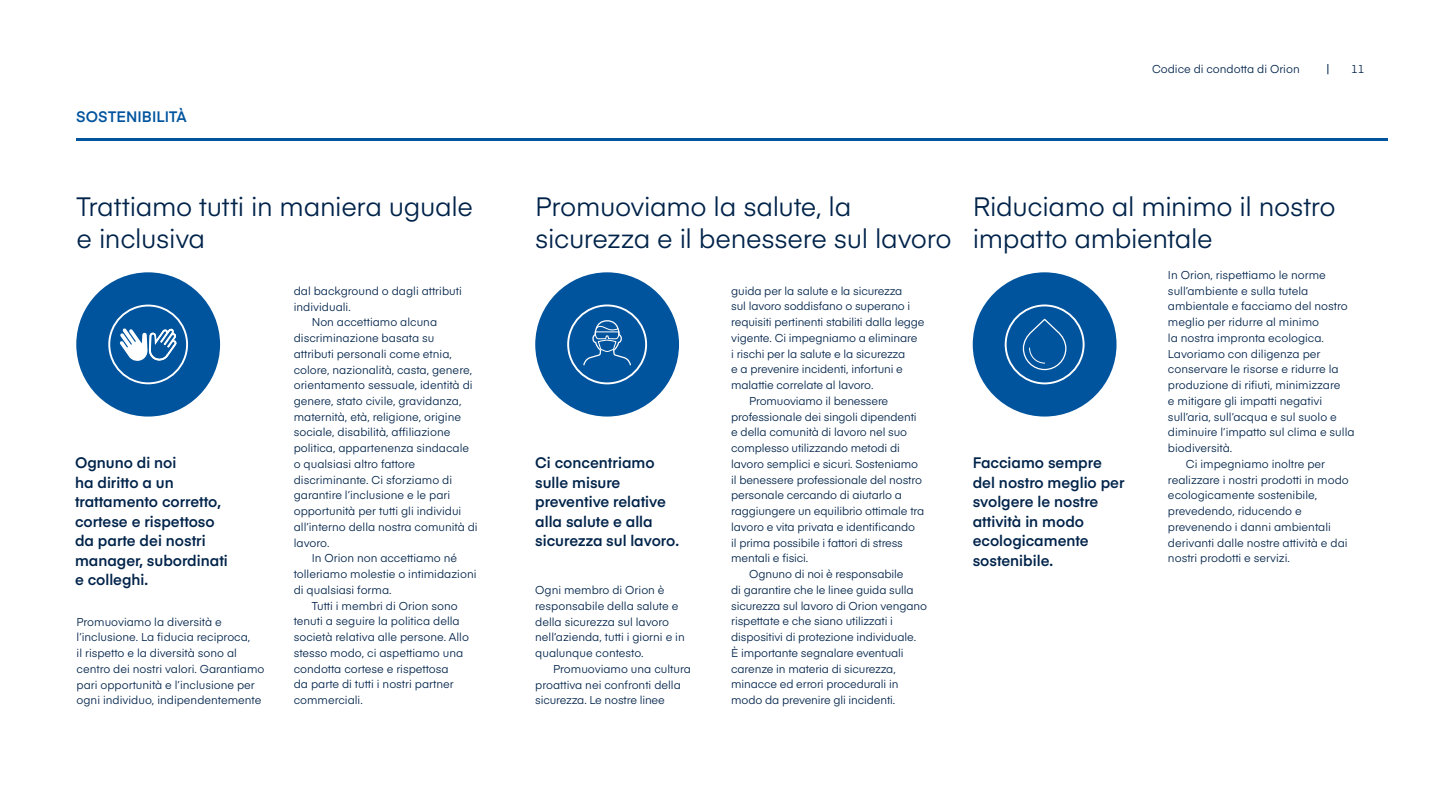
<style>
.page{position:relative;width:1440px;height:810px;background:#fff}
.page>*{position:absolute;margin:0;border:0;box-sizing:border-box;transform-origin:0 0}
.t1{font:26.25px/32.2px "Eina 03";letter-spacing:-.015em;color:#00234a}
.t2{font:600 15px/19.5px "Eina 03";color:#00234a}
.t3{font:600 15px "Eina 03";letter-spacing:.005em;color:#00549e}
.t4{font:11.25px/15.8px "Eina 03";color:#00234a}
</style>
<div class="page">
<div style="left:76px;top:272px;width:144px;height:145px;background:#00549e;border-radius:50%"></div>
<div style="left:108px;top:305px;width:80px;height:79px;border:2px solid #fff;border-radius:50%"></div>
<svg style="left:120px;top:328px;width:58px;height:56px"></svg>
<div style="left:535px;top:272px;width:144px;height:145px;background:#00549e;border-radius:50%"></div>
<div style="left:567px;top:305px;width:80px;height:79px;border:2px solid #fff;border-radius:50%"></div>
<svg style="left:583px;top:320px;width:48px;height:46px"></svg>
<div style="left:973px;top:272px;width:144px;height:145px;background:#00549e;border-radius:50%"></div>
<div style="left:1005px;top:305px;width:80px;height:79px;border:2px solid #fff;border-radius:50%"></div>
<svg style="left:1022px;top:318px;width:45px;height:53px"></svg>
<hr style="left:76px;top:138px;width:1312px;height:3px;background:#00549e">
<h2 class="t3" style="left:76px;top:105px;width:112px">SOSTENIBILITÀ</h2>
<p class="t4" style="left:1152px;top:61px;width:149px">Codice di condotta di Orion</p>
<p class="t4" style="left:1351px;top:61px;width:15px">11</p>
<h1 class="t1" style="left:77px;top:189px;width:398px">Trattiamo tutti in maniera uguale e inclusiva</h1>
<p class="t4" style="left:294px;top:282px;width:170px">dal background o dagli attributi</p>
<p class="t4" style="left:294px;top:298px;width:59px">individuali.</p>
<p class="t4" style="left:312px;top:314px;width:127px">Non accettiamo alcuna</p>
<p class="t4" style="left:294px;top:329px;width:142px">discriminazione basata su</p>
<p class="t4" style="left:294px;top:345px;width:160px">attributi personali come etnia,</p>
<p class="t4" style="left:294px;top:361px;width:180px">colore, nazionalità, casta, genere,</p>
<p class="t4" style="left:294px;top:377px;width:180px">orientamento sessuale, identità di</p>
<p class="t4" style="left:294px;top:392px;width:169px">genere, stato civile, gravidanza,</p>
<p class="t4" style="left:294px;top:408px;width:169px">maternità, età, religione, origine</p>
<p class="t4" style="left:294px;top:424px;width:158px">sociale, disabilità, affiliazione</p>
<p class="t4" style="left:294px;top:440px;width:177px">politica, appartenenza sindacale</p>
<p class="t4" style="left:294px;top:455px;width:123px">o qualsiasi altro fattore</p>
<p class="t4" style="left:294px;top:471px;width:160px">discriminante. Ci sforziamo di</p>
<p class="t4" style="left:294px;top:487px;width:158px">garantire l’inclusione e le pari</p>
<p class="t4" style="left:294px;top:503px;width:169px">opportunità per tutti gli individui</p>
<p class="t4" style="left:294px;top:518px;width:186px">all’interno della nostra comunità di</p>
<p class="t4" style="left:294px;top:534px;width:37px">lavoro.</p>
<p class="t4" style="left:312px;top:550px;width:147px">In Orion non accettiamo né</p>
<p class="t4" style="left:294px;top:566px;width:184px">tolleriamo molestie o intimidazioni</p>
<p class="t4" style="left:294px;top:581px;width:99px">di qualsiasi forma.</p>
<p class="t4" style="left:312px;top:597px;width:148px">Tutti i membri di Orion sono</p>
<p class="t4" style="left:294px;top:613px;width:167px">tenuti a seguire la politica della</p>
<p class="t4" style="left:294px;top:629px;width:177px">società relativa alle persone. Allo</p>
<p class="t4" style="left:294px;top:644px;width:171px">stesso modo, ci aspettiamo una</p>
<p class="t4" style="left:294px;top:660px;width:156px">condotta cortese e rispettosa</p>
<p class="t4" style="left:294px;top:676px;width:162px">da parte di tutti i nostri partner</p>
<p class="t4" style="left:294px;top:692px;width:71px">commerciali.</p>
<h1 class="t1" style="left:535px;top:189px;width:418px">Promuoviamo la salute, la sicurezza e il benessere sul lavoro</h1>
<h1 class="t1" style="left:973px;top:189px;width:364px">Riduciamo al minimo il nostro impatto ambientale</h1>
<p class="t4" style="left:1168px;top:266px;width:159px">In Orion, rispettiamo le norme</p>
<p class="t4" style="left:1168px;top:282px;width:142px">sull’ambiente e sulla tutela</p>
<p class="t4" style="left:1168px;top:298px;width:181px">ambientale e facciamo del nostro</p>
<p class="t4" style="left:1168px;top:314px;width:153px">meglio per ridurre al minimo</p>
<p class="t4" style="left:1168px;top:329px;width:157px">la nostra impronta ecologica.</p>
<p class="t4" style="left:1168px;top:345px;width:154px">Lavoriamo con diligenza per</p>
<p class="t4" style="left:1168px;top:361px;width:172px">conservare le risorse e ridurre la</p>
<p class="t4" style="left:1168px;top:377px;width:174px">produzione di rifiuti, minimizzare</p>
<p class="t4" style="left:1168px;top:392px;width:156px">e mitigare gli impatti negativi</p>
<p class="t4" style="left:1168px;top:408px;width:170px">sull’aria, sull’acqua e sul suolo e</p>
<p class="t4" style="left:1168px;top:424px;width:188px">diminuire l’impatto sul clima e sulla</p>
<p class="t4" style="left:1168px;top:440px;width:66px">biodiversità.</p>
<p class="t4" style="left:1186px;top:455px;width:141px">Ci impegniamo inoltre per</p>
<p class="t4" style="left:1168px;top:471px;width:182px">realizzare i nostri prodotti in modo</p>
<p class="t4" style="left:1168px;top:487px;width:151px">ecologicamente sostenibile,</p>
<p class="t4" style="left:1168px;top:503px;width:135px">prevedendo, riducendo e</p>
<p class="t4" style="left:1168px;top:518px;width:164px">prevenendo i danni ambientali</p>
<p class="t4" style="left:1168px;top:534px;width:181px">derivanti dalle nostre attività e dai</p>
<p class="t4" style="left:1168px;top:550px;width:124px">nostri prodotti e servizi.</p>
<p class="t4" style="left:731px;top:282px;width:173px">guida per la salute e la sicurezza</p>
<p class="t4" style="left:731px;top:298px;width:181px">sul lavoro soddisfano o superano i</p>
<p class="t4" style="left:731px;top:314px;width:195px">requisiti pertinenti stabiliti dalla legge</p>
<p class="t4" style="left:731px;top:329px;width:188px">vigente. Ci impegniamo a eliminare</p>
<p class="t4" style="left:731px;top:345px;width:176px">i rischi per la salute e la sicurezza</p>
<p class="t4" style="left:731px;top:361px;width:173px">e a prevenire incidenti, infortuni e</p>
<p class="t4" style="left:731px;top:377px;width:144px">malattie correlate al lavoro.</p>
<p class="t4" style="left:749px;top:392px;width:141px">Promuoviamo il benessere</p>
<p class="t4" style="left:731px;top:408px;width:187px">professionale dei singoli dipendenti</p>
<p class="t4" style="left:731px;top:424px;width:177px">e della comunità di lavoro nel suo</p>
<p class="t4" style="left:731px;top:440px;width:170px">complesso utilizzando metodi di</p>
<p class="t4" style="left:731px;top:455px;width:188px">lavoro semplici e sicuri. Sosteniamo</p>
<p class="t4" style="left:731px;top:471px;width:192px">il benessere professionale del nostro</p>
<p class="t4" style="left:731px;top:487px;width:172px">personale cercando di aiutarlo a</p>
<p class="t4" style="left:731px;top:503px;width:195px">raggiungere un equilibrio ottimale tra</p>
<p class="t4" style="left:731px;top:518px;width:185px">lavoro e vita privata e identificando</p>
<p class="t4" style="left:731px;top:534px;width:173px">il prima possibile i fattori di stress</p>
<p class="t4" style="left:731px;top:550px;width:79px">mentali e fisici.</p>
<p class="t4" style="left:749px;top:566px;width:156px">Ognuno di noi è responsabile</p>
<p class="t4" style="left:731px;top:581px;width:184px">di garantire che le linee guida sulla</p>
<p class="t4" style="left:731px;top:597px;width:197px">sicurezza sul lavoro di Orion vengano</p>
<p class="t4" style="left:731px;top:613px;width:163px">rispettate e che siano utilizzati i</p>
<p class="t4" style="left:731px;top:629px;width:186px">dispositivi di protezione individuale.</p>
<p class="t4" style="left:731px;top:644px;width:174px">È importante segnalare eventuali</p>
<p class="t4" style="left:731px;top:660px;width:166px">carenze in materia di sicurezza,</p>
<p class="t4" style="left:731px;top:676px;width:169px">minacce ed errori procedurali in</p>
<p class="t4" style="left:731px;top:692px;width:166px">modo da prevenire gli incidenti.</p>
<h2 class="t2" style="left:75px;top:452px;width:154px">Ognuno di noi<br>ha diritto a un trattamento corretto, cortese e rispettoso da parte dei nostri manager, subordinati e colleghi.</h2>
<h2 class="t2" style="left:535px;top:452px;width:145px">Ci concentriamo sulle misure preventive relative alla salute e alla sicurezza sul lavoro.</h2>
<h2 class="t2" style="left:973px;top:452px;width:153px">Facciamo sempre del nostro meglio per svolgere le nostre attività in modo ecologicamente sostenibile.</h2>
<p class="t4" style="left:535px;top:581px;width:151px">Ogni membro di Orion è responsabile della salute e della sicurezza sul lavoro nell’azienda, tutti i giorni e in qualunque contesto.</p>
<p class="t4" style="left:535px;top:660px;width:157px;text-indent:18px">Promuoviamo una cultura proattiva nei confronti della sicurezza. Le nostre linee</p>
<p class="t4" style="left:77px;top:613px;width:189px">Promuoviamo la diversità e l’inclusione. La fiducia reciproca,<br>il rispetto e la diversità sono al centro dei nostri valori. Garantiamo pari opportunità e l’inclusione per ogni individuo, indipendentemente</p>
</div>
